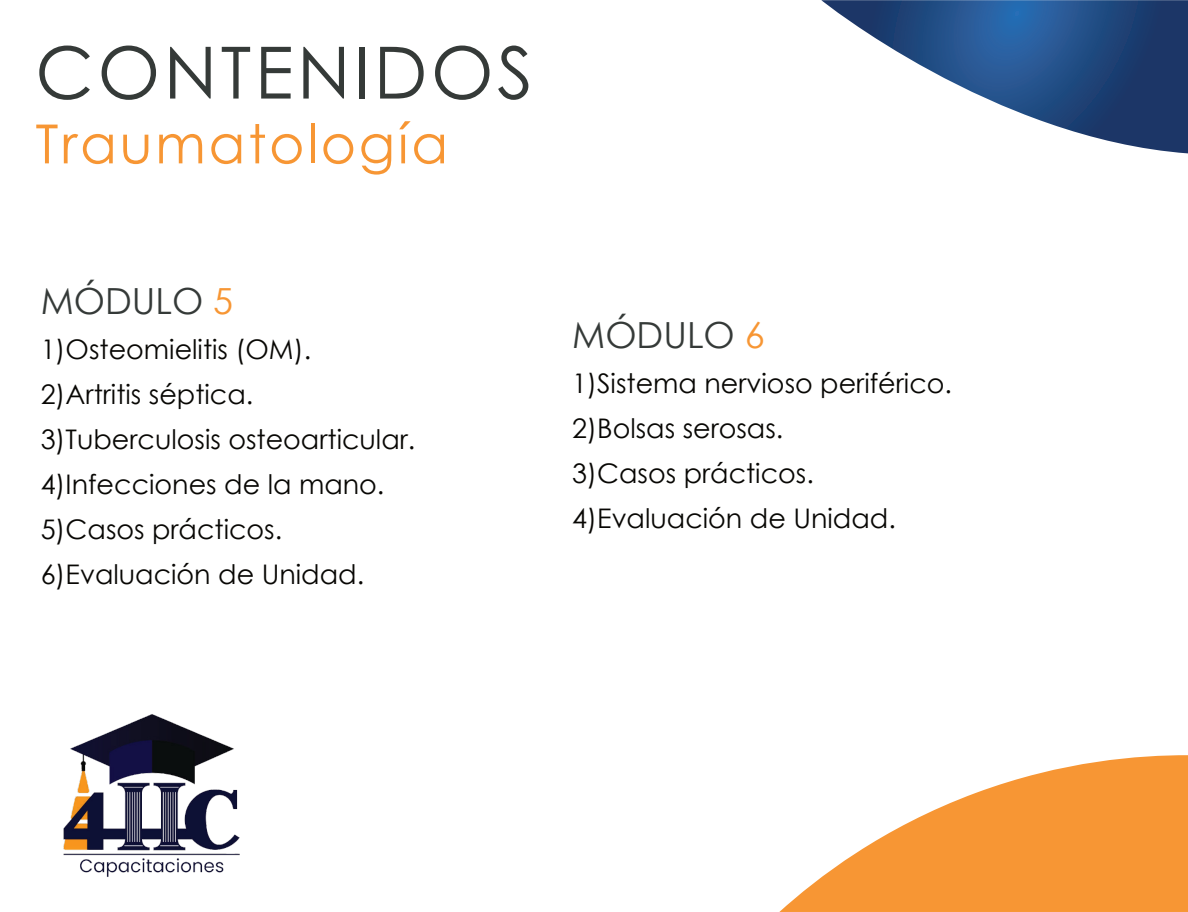
<style>
.page{position:relative;width:1188px;height:912px;background:#fff}
.page>*{position:absolute;margin:0;border:0;box-sizing:border-box;transform-origin:0 0}
.t1{font:72px "Century Gothic";letter-spacing:.05em;color:#353a38}
.t2{font:54px "Century Gothic";letter-spacing:.05em;color:#f79634}
.t3{font:36px "Century Gothic";color:#353a38}
.t4{font:27px/45px "Century Gothic";color:#080704}
.s1{color:#f79634}
</style>
<div class="page">
<svg style="left:821px;top:0;width:367px;height:153px"></svg>
<svg style="left:779px;top:755px;width:409px;height:157px;fill:#f79634"></svg>
<img style="left:63px;top:714px;width:177px;height:163px">
<h1 class="t1" style="left:35px;top:45px;width:499px">CONTENIDOS</h1>
<h2 class="t2" style="left:35px;top:123px;width:414px">Traumatología</h2>
<h3 class="t3" style="left:41px;top:287px;width:194px">MÓDULO <span class="s1">5</span></h3>
<p class="t4" style="left:41px;top:329px;width:376px">1)Osteomielitis (OM).<br>2)Artritis séptica.<br>3)Tuberculosis osteoarticular.<br>4)Infecciones de la mano.<br>5)Casos prácticos.<br>6)Evaluación de Unidad.</p>
<h3 class="t3" style="left:572px;top:321px;width:194px">MÓDULO <span class="s1">6</span></h3>
<p class="t4" style="left:572px;top:364px;width:381px">1)Sistema nervioso periférico.<br>2)Bolsas serosas.<br>3)Casos prácticos.<br>4)Evaluación de Unidad.</p>
</div>
